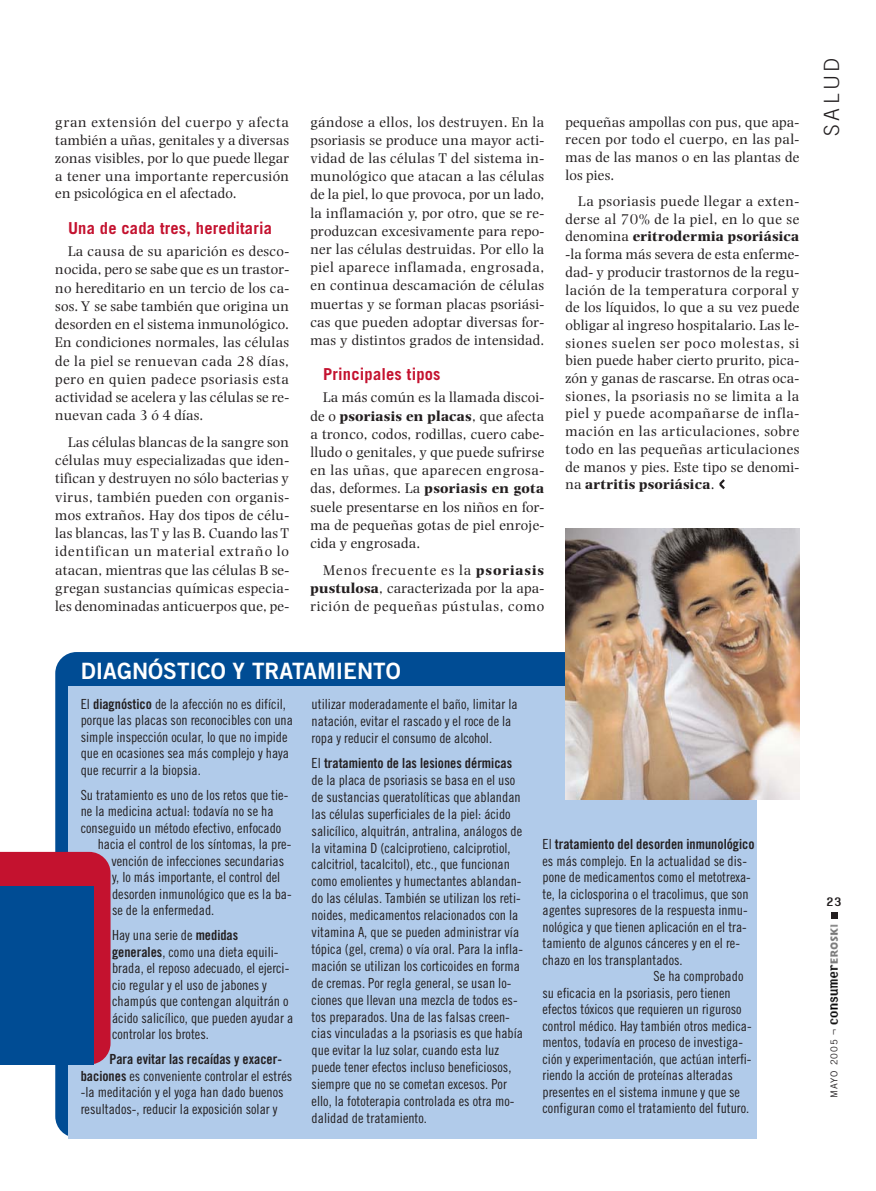
<style>
.page{position:relative;width:876px;height:1191px;background:#fff}
.page>*{position:absolute;margin:0;border:0;box-sizing:border-box;transform-origin:0 0}
.t1{font:22.5px "Trade Gothic Bold Two";color:#fff}
.t2{font:300 21px "Trade Gothic";letter-spacing:.165em;color:#231f20}
.t3{font:700 16.5px "Trade Gothic";letter-spacing:.01em;color:#c4122f}
.t4{font:14.7px/18.1px "Photina";letter-spacing:.015em;color:#231f20;text-align:justify}
.t5{font:700 14.25px "Hydrous";color:#231f20}
.t6{font:13.95px/17px "Trade Gothic Cond Eighteen";color:#231f20}
.t7{font:13.95px "Trade Gothic Bold Cond Twenty";color:#231f20}
.t8{font:9.45px "Trade Gothic";letter-spacing:.09em;color:#231f20}
.s1{font-weight:700}
.s2{font-family:"Trade Gothic Bold Cond Twenty"}
.s3{font-family:"Trade Gothic Cond Eighteen"}
.s4{font-size:9.75px}
</style>
<div class="page">
<img style="left:830px;top:924px;width:9px;height:101px">
<svg style="left:831px;top:913px;width:6px;height:6px"></svg>
<svg style="left:719px;top:479px;width:6px;height:10px"></svg>
<div style="left:55px;top:652px;width:680px;height:486px;background:#004c94;border-radius:21px"></div>
<div style="left:68px;top:686px;width:689px;height:453px;background:#b1cbea"></div>
<img style="left:566px;top:529px;width:233px;height:270px">
<div style="left:0;top:852px;width:111px;height:212px;background:#c4122f"></div>
<div style="left:0;top:886px;width:94px;height:178px;background:#004c94"></div>
<p class="t4" style="left:55px;top:114px;width:235px">gran extensión del cuerpo y afecta también a uñas, genitales y a diversas zonas visibles, por lo que puede llegar a tener una importante repercusión en psicológica en el afectado.</p>
<p class="t3" style="left:68px;top:222px;width:206px">Una de cada tres, hereditaria</p>
<p class="t4" style="left:55px;top:243px;width:235px;text-indent:13px">La causa de su aparición es desco&shy;nocida, pero se sabe que es un trastor&shy;no hereditario en un tercio de los ca&shy;sos. Y se sabe también que origina un desorden en el sistema inmunológico.<br>En condiciones normales, las células de la piel se renuevan cada 28 días, pero en quien padece psoriasis esta actividad se acelera y las células se re&shy;nuevan cada 3 ó 4 días.</p>
<p class="t4" style="left:55px;top:434px;width:235px;text-indent:13px">Las células blancas de la sangre son células muy especializadas que iden&shy;tifican y destruyen no sólo bacterias y virus, también pueden con organis&shy;mos extraños. Hay dos tipos de célu&shy;las blancas, las T y las B. Cuando las T identifican un material extraño lo atacan, mientras que las células B se&shy;gregan sustancias químicas especia&shy;les denominadas anticuerpos que, pe-</p>
<p class="t4" style="left:310px;top:114px;width:235px">gándose a ellos, los destruyen. En la psoriasis se produce una mayor acti&shy;vidad de las células T del sistema in&shy;munológico que atacan a las células de la piel, lo que provoca, por un lado, la inflamación y, por otro, que se re&shy;produzcan excesivamente para repo&shy;ner las células destruidas. Por ello la piel aparece inflamada, engrosada, en continua descamación de células muertas y se forman placas psoriási&shy;cas que pueden adoptar diversas for&shy;mas y distintos grados de intensidad.</p>
<p class="t3" style="left:323px;top:368px;width:119px">Principales tipos</p>
<p class="t4" style="left:310px;top:390px;width:235px;text-indent:13px">La más común es la llamada discoi&shy;de o <span class="s1">psoriasis en placas</span>, que afecta a tronco, codos, rodillas, cuero cabe&shy;lludo o genitales, y que puede sufrirse en las uñas, que aparecen engrosa&shy;das, deformes. La <span class="s1">psoriasis en gota </span>suele presentarse en los niños en for&shy;ma de pequeñas gotas de piel enroje&shy;cida y engrosada.</p>
<p class="t4" style="left:310px;top:562px;width:235px;text-indent:13px">Menos frecuente es la <span class="s1">psoriasis pustulosa</span>, caracterizada por la apa&shy;rición de pequeñas pústulas, como</p>
<h1 class="t1" style="left:81px;top:663px;width:321px">DIAGNÓSTICO Y TRATAMIENTO</h1>
<p class="t4" style="left:566px;top:114px;width:235px;line-height:17.7px">pequeñas ampollas con pus, que apa&shy;recen por todo el cuerpo, en las pal&shy;mas de las manos o en las plantas de los pies.</p>
<p class="t4" style="left:566px;top:193px;width:235px;line-height:17.7px;text-indent:13px">La psoriasis puede llegar a exten&shy;derse al 70% de la piel, en lo que se denomina <span class="s1">eritrodermia psoriásica </span>-la forma más severa de esta enferme&shy;dad- y producir trastornos de la regu&shy;lación de la temperatura corporal y de los líquidos, lo que a su vez puede obligar al ingreso hospitalario. Las le&shy;siones suelen ser poco molestas, si bien puede haber cierto prurito, pica&shy;zón y ganas de rascarse. En otras oca&shy;siones, la psoriasis no se limita a la piel y puede acompañarse de infla&shy;mación en las articulaciones, sobre todo en las pequeñas articulaciones de manos y pies. Este tipo se denomi&shy;na <span class="s1">artritis psoriásica</span>.</p>
<p class="t6" style="left:81px;top:697px;width:214px;line-height:16.5px">El <span class="s2">diagnóstico</span> de la afección no es difícil, porque las placas son reconocibles con una simple inspección ocular, lo que no impide que en ocasiones sea más complejo y haya que recurrir a la biopsia.</p>
<p class="t6" style="left:81px;top:788px;width:209px">Su tratamiento es uno de los retos que tie-</p>
<p class="t6" style="left:81px;top:804px;width:194px">ne la medicina actual: todavía no se ha</p>
<p class="t6" style="left:81px;top:821px;width:202px">conseguido un método efectivo, enfocado</p>
<p class="t6" style="left:98px;top:837px;width:195px">hacia el control de los síntomas, la pre-</p>
<p class="t6" style="left:111px;top:854px;width:174px">vención de infecciones secundarias</p>
<p class="t6" style="left:112px;top:870px;width:170px">y, lo más importante, el control del</p>
<p class="t6" style="left:112px;top:887px;width:181px">desorden inmunológico que es la ba-</p>
<p class="t6" style="left:112px;top:903px;width:104px">se de la enfermedad.</p>
<p class="t6" style="left:112px;top:928px;width:183px;line-height:16.5px">Hay una serie de <span class="s2">medidas generales</span>, como una dieta equili&shy;brada, el reposo adecuado, el ejerci&shy;cio regular y el uso de jabones y champús que contengan alquitrán o ácido salicílico, que pueden ayudar a controlar los brotes.</p>
<p class="t7" style="left:109px;top:1054px;width:174px">Para evitar las recaídas y exacer-</p>
<p class="t6" style="left:81px;top:1069px;width:213px;line-height:16.5px"><span class="s2">baciones</span> es conveniente controlar el estrés -la meditación y el yoga han dado buenos resultados-, reducir la exposición solar y</p>
<p class="t6" style="left:312px;top:697px;width:208px">utilizar moderadamente el baño, limitar la natación, evitar el rascado y el roce de la ropa y reducir el consumo de alcohol.</p>
<p class="t7" style="left:312px;top:758px;width:202px"><span class="s3">El</span> tratamiento de las lesiones dérmicas</p>
<p class="t6" style="left:312px;top:773px;width:213px">de la placa de psoriasis se basa en el uso de sustancias queratolíticas que ablandan las células superficiales de la piel: ácido salicílico, alquitrán, antralina, análogos de la vitamina D (calciprotieno, calciprotiol, calcitriol, tacalcitol), etc., que funcionan como emolientes y humectantes ablandan&shy;do las células. También se utilizan los reti&shy;noides, medicamentos relacionados con la vitamina A, que se pueden administrar vía tópica (gel, crema) o vía oral. Para la infla&shy;mación se utilizan los corticoides en forma de cremas. Por regla general, se usan lo&shy;ciones que llevan una mezcla de todos es&shy;tos preparados. Una de las falsas creen&shy;cias vinculadas a la psoriasis es que había que evitar la luz solar, cuando esta luz puede tener efectos incluso beneficiosos, siempre que no se cometan excesos. Por ello, la fototerapia controlada es otra mo&shy;dalidad de tratamiento.</p>
<p class="t7" style="left:543px;top:839px;width:214px"><span class="s3">El</span> tratamiento del desorden inmunológico</p>
<p class="t6" style="left:543px;top:853px;width:206px">es más complejo. En la actualidad se dis-</p>
<p class="t6" style="left:543px;top:870px;width:210px">pone de medicamentos como el metotrexa-</p>
<p class="t6" style="left:543px;top:886px;width:208px">te, la ciclosporina o el tracolimus, que son</p>
<p class="t6" style="left:543px;top:903px;width:207px">agentes supresores de la respuesta inmu-</p>
<p class="t6" style="left:543px;top:919px;width:206px">nológica y que tienen aplicación en el tra-</p>
<p class="t6" style="left:543px;top:936px;width:199px">tamiento de algunos cánceres y en el re-</p>
<p class="t6" style="left:543px;top:952px;width:142px">chazo en los transplantados.</p>
<p class="t6" style="left:654px;top:969px;width:91px">Se ha comprobado</p>
<p class="t6" style="left:543px;top:985px;width:190px">su eficacia en la psoriasis, pero tienen</p>
<p class="t6" style="left:543px;top:1002px;width:201px">efectos tóxicos que requieren un riguroso</p>
<p class="t6" style="left:543px;top:1018px;width:211px">control médico. Hay también otros medica-</p>
<p class="t6" style="left:543px;top:1035px;width:202px">mentos, todavía en proceso de investiga-</p>
<p class="t6" style="left:543px;top:1051px;width:211px">ción y experimentación, que actúan interfi-</p>
<p class="t6" style="left:543px;top:1068px;width:192px">riendo la acción de proteínas alteradas</p>
<p class="t6" style="left:543px;top:1084px;width:199px">presentes en el sistema inmune y que se</p>
<p class="t6" style="left:543px;top:1101px;width:208px">configuran como el tratamiento del futuro.</p>
<h2 class="t2" style="left:824px;top:136px;width:80px;rotate:-90deg">SALUD</h2>
<p class="t5" style="left:826px;top:897px;width:17px">23</p>
<p class="t8" style="left:831px;top:1098px;width:70px;rotate:-90deg">MAYO 2005 <span class="s4">¬</span></p>
</div>
